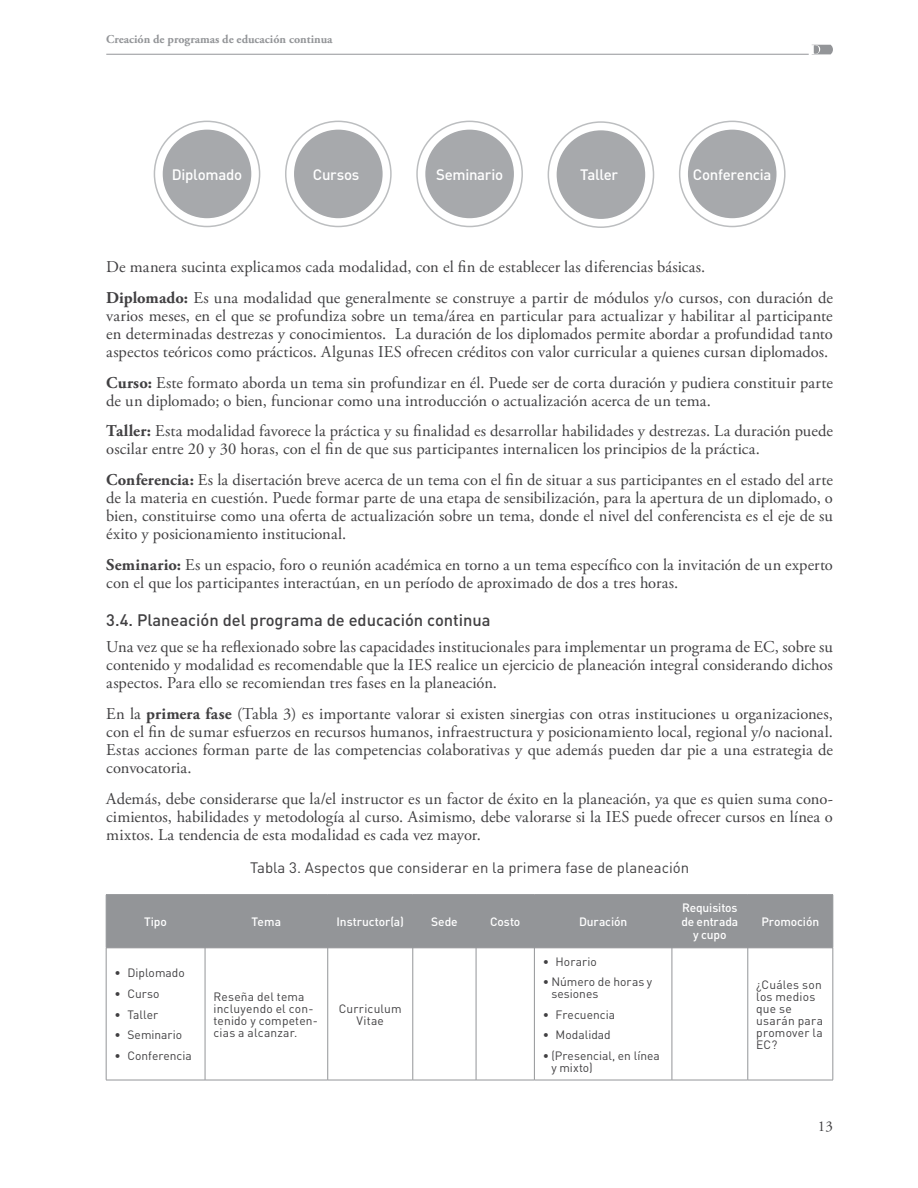
<style>
.page{position:relative;width:918px;height:1188px;background:#fff}
.page>*{position:absolute;margin:0;border:0;box-sizing:border-box;transform-origin:0 0}
.t1{font:16.5px/18px "Adobe Garamond Pro";letter-spacing:.005em;color:#414042;text-align:justify}
.t2{font:500 16.5px "DIN Pro";color:#414042}
.t3{font:15px "DIN Pro";color:#414042}
.t4{font:500 15px "DIN Pro";letter-spacing:-.02em;color:#fff}
.t5{font:15px "Adobe Garamond Pro";color:#414042}
.t6{font:12px/12px "DIN Pro";letter-spacing:.01em;color:#414042}
.t7{font:500 12px/13.5px "DIN Pro";letter-spacing:-.01em;color:#fff;text-align:center}
.t8{font:700 12px "Adobe Garamond Pro";color:#939598}
.s1{font-weight:700}
</style>
<div class="page">
<hr style="left:106px;top:54px;width:703px;height:1px;background:#939598">
<svg style="left:812px;top:45px;width:21px;height:9px"></svg>
<div style="left:154px;top:121px;width:106px;height:106px;border:2px solid #bcbec0;border-radius:50%"></div>
<div style="left:163px;top:130px;width:88px;height:88px;background:#a7a9ac;border-radius:50%"></div>
<div style="left:416px;top:121px;width:107px;height:106px;border:2px solid #bcbec0;border-radius:50%"></div>
<div style="left:425px;top:130px;width:89px;height:88px;background:#a7a9ac;border-radius:50%"></div>
<div style="left:285px;top:121px;width:107px;height:106px;border:2px solid #bcbec0;border-radius:50%"></div>
<div style="left:294px;top:130px;width:89px;height:88px;background:#a7a9ac;border-radius:50%"></div>
<div style="left:679px;top:121px;width:107px;height:106px;border:2px solid #bcbec0;border-radius:50%"></div>
<div style="left:688px;top:130px;width:89px;height:88px;background:#a7a9ac;border-radius:50%"></div>
<div style="left:548px;top:121px;width:106px;height:107px;border:2px solid #bcbec0;border-radius:50%"></div>
<div style="left:557px;top:130px;width:88px;height:89px;background:#a7a9ac;border-radius:50%"></div>
<div style="left:107px;top:895px;width:726px;height:53px;background:#939598"></div>
<hr style="left:205px;top:895px;width:1px;height:53px;background:#939598">
<hr style="left:106px;top:894px;width:99px;height:1px;background:#939598">
<hr style="left:106px;top:895px;width:1px;height:53px;background:#939598">
<hr style="left:205px;top:894px;width:123px;height:1px;background:#939598">
<hr style="left:328px;top:894px;width:85px;height:1px;background:#939598">
<hr style="left:327px;top:895px;width:1px;height:53px;background:#939598">
<hr style="left:413px;top:894px;width:63px;height:1px;background:#939598">
<hr style="left:413px;top:895px;width:1px;height:53px;background:#939598">
<hr style="left:476px;top:894px;width:58px;height:1px;background:#939598">
<hr style="left:476px;top:895px;width:1px;height:53px;background:#939598">
<hr style="left:534px;top:894px;width:138px;height:1px;background:#939598">
<hr style="left:534px;top:895px;width:1px;height:53px;background:#939598">
<hr style="left:672px;top:894px;width:76px;height:1px;background:#939598">
<hr style="left:672px;top:895px;width:1px;height:53px;background:#939598">
<hr style="left:748px;top:894px;width:85px;height:1px;background:#939598">
<hr style="left:748px;top:895px;width:1px;height:53px;background:#939598">
<hr style="left:833px;top:895px;width:1px;height:53px;background:#939598">
<hr style="left:106px;top:948px;width:99px;height:1px;background:#939598">
<hr style="left:106px;top:948px;width:1px;height:132px;background:#939598">
<hr style="left:205px;top:948px;width:123px;height:1px;background:#939598">
<hr style="left:205px;top:948px;width:1px;height:132px;background:#939598">
<hr style="left:328px;top:948px;width:85px;height:1px;background:#939598">
<hr style="left:327px;top:948px;width:1px;height:132px;background:#939598">
<hr style="left:413px;top:948px;width:63px;height:1px;background:#939598">
<hr style="left:413px;top:948px;width:1px;height:132px;background:#939598">
<hr style="left:476px;top:948px;width:58px;height:1px;background:#939598">
<hr style="left:476px;top:948px;width:1px;height:132px;background:#939598">
<hr style="left:534px;top:948px;width:138px;height:1px;background:#939598">
<hr style="left:534px;top:948px;width:1px;height:132px;background:#939598">
<hr style="left:672px;top:948px;width:76px;height:1px;background:#939598">
<hr style="left:672px;top:948px;width:1px;height:132px;background:#939598">
<hr style="left:748px;top:948px;width:85px;height:1px;background:#939598">
<hr style="left:748px;top:948px;width:1px;height:132px;background:#939598">
<hr style="left:833px;top:948px;width:1px;height:132px;background:#939598">
<hr style="left:106px;top:1080px;width:99px;height:1px;background:#939598">
<hr style="left:205px;top:1080px;width:123px;height:1px;background:#939598">
<hr style="left:328px;top:1080px;width:85px;height:1px;background:#939598">
<hr style="left:413px;top:1080px;width:63px;height:1px;background:#939598">
<hr style="left:476px;top:1080px;width:58px;height:1px;background:#939598">
<hr style="left:534px;top:1080px;width:138px;height:1px;background:#939598">
<hr style="left:672px;top:1080px;width:76px;height:1px;background:#939598">
<hr style="left:748px;top:1080px;width:85px;height:1px;background:#939598">
<p class="t8" style="left:106px;top:32px;width:228px">Creación de programas de educación continua</p>
<p class="t4" style="left:172px;top:164px;width:72px">Diplomado</p>
<p class="t4" style="left:313px;top:164px;width:48px">Cursos</p>
<p class="t4" style="left:436px;top:164px;width:69px">Seminario</p>
<p class="t4" style="left:580px;top:165px;width:39px">Taller</p>
<p class="t4" style="left:693px;top:164px;width:80px">Conferencia</p>
<p class="t1" style="left:106px;top:252px;width:728px;line-height:30.8px">De manera sucinta explicamos cada modalidad, con el fin de establecer las diferencias básicas.<br><span class="s1">Diplomado:</span> Es una modalidad que generalmente se construye a partir de módulos y/o cursos, con duración de</p>
<p class="t1" style="left:106px;top:307px;width:728px">varios meses, en el que se profundiza sobre un tema/área en particular para actualizar y habilitar al participante en determinadas destrezas y conocimientos. La duración de los diplomados permite abordar a profundidad tanto aspectos teóricos como prácticos. Algunas IES ofrecen créditos con valor curricular a quienes cursan diplomados.</p>
<p class="t1" style="left:106px;top:374px;width:728px"><span class="s1">Curso:</span> Este formato aborda un tema sin profundizar en él. Puede ser de corta duración y pudiera constituir parte de un diplomado; o bien, funcionar como una introducción o actualización acerca de un tema.</p>
<p class="t1" style="left:106px;top:423px;width:728px"><span class="s1">Taller:</span> Esta modalidad favorece la práctica y su finalidad es desarrollar habilidades y destrezas. La duración puede oscilar entre 20 y 30 horas, con el fin de que sus participantes internalicen los principios de la práctica.</p>
<p class="t1" style="left:106px;top:471px;width:728px"><span class="s1">Conferencia:</span> Es la disertación breve acerca de un tema con el fin de situar a sus participantes en el estado del arte de la materia en cuestión. Puede formar parte de una etapa de sensibilización, para la apertura de un diplomado, o bien, constituirse como una oferta de actualización sobre un tema, donde el nivel del conferencista es el eje de su éxito y posicionamiento institucional.</p>
<p class="t1" style="left:106px;top:556px;width:728px"><span class="s1">Seminario:</span> Es un espacio, foro o reunión académica en torno a un tema específico con la invitación de un experto con el que los participantes interactúan, en un período de aproximado de dos a tres horas.</p>
<p class="t2" style="left:106px;top:608px;width:386px">3.4. Planeación del programa de educación continua</p>
<p class="t1" style="left:106px;top:638px;width:728px">Una vez que se ha reflexionado sobre las capacidades institucionales para implementar un programa de EC, sobre su contenido y modalidad es recomendable que la IES realice un ejercicio de planeación integral considerando dichos aspectos. Para ello se recomiendan tres fases en la planeación.</p>
<p class="t1" style="left:106px;top:705px;width:728px">En la <span class="s1">primera fase</span> (Tabla 3) es importante valorar si existen sinergias con otras instituciones u organizaciones, con el fin de sumar esfuerzos en recursos humanos, infraestructura y posicionamiento local, regional y/o nacional.<br>Estas acciones forman parte de las competencias colaborativas y que además pueden dar pie a una estrategia de convocatoria.</p>
<p class="t1" style="left:106px;top:790px;width:728px">Además, debe considerarse que la/el instructor es un factor de éxito en la planeación, ya que es quien suma cono&shy;cimientos, habilidades y metodología al curso. Asimismo, debe valorarse si la IES puede ofrecer cursos en línea o mixtos. La tendencia de esta modalidad es cada vez mayor.</p>
<p class="t3" style="left:250px;top:857px;width:441px">Tabla 3. Aspectos que considerar en la primera fase de planeación</p>
<p class="t7" style="left:144px;top:914px;width:24px">Tipo</p>
<p class="t7" style="left:251px;top:914px;width:31px">Tema</p>
<p class="t7" style="left:337px;top:914px;width:69px">Instructor(a)</p>
<p class="t7" style="left:431px;top:914px;width:28px">Sede</p>
<p class="t7" style="left:490px;top:914px;width:32px">Costo</p>
<p class="t7" style="left:579px;top:914px;width:50px">Duración</p>
<p class="t6" style="left:115px;top:967px;width:72px">• Diplomado</p>
<p class="t6" style="left:115px;top:987px;width:46px">• Curso</p>
<p class="t6" style="left:115px;top:1008px;width:45px">• Taller</p>
<p class="t6" style="left:115px;top:1028px;width:69px">• Seminario</p>
<p class="t6" style="left:115px;top:1049px;width:79px">• Conferencia</p>
<p class="t6" style="left:214px;top:990px;width:106px">Reseña del tema incluyendo el con&shy;tenido y competen&shy;cias a alcanzar.</p>
<p class="t6" style="left:339px;top:1002px;width:65px;text-align:center">Curriculum<br>Vitae</p>
<p class="t6" style="left:543px;top:955px;width:55px">• Horario</p>
<p class="t6" style="left:551px;top:975px;width:102px;text-indent:-9px">• Número de horas y sesiones</p>
<p class="t6" style="left:543px;top:1008px;width:74px">• Frecuencia</p>
<p class="t6" style="left:543px;top:1028px;width:69px">• Modalidad</p>
<p class="t6" style="left:551px;top:1049px;width:110px;text-indent:-9px">• (Presencial, en línea y mixto)</p>
<p class="t7" style="left:681px;top:901px;width:58px">Requisitos de entrada y cupo</p>
<p class="t7" style="left:761px;top:914px;width:59px">Promoción</p>
<p class="t6" style="left:756px;top:978px;width:68px">¿Cuáles son los medios que se usarán para promover la<br>EC?</p>
<p class="t5" style="left:818px;top:1117px;width:16px">13</p>
</div>
